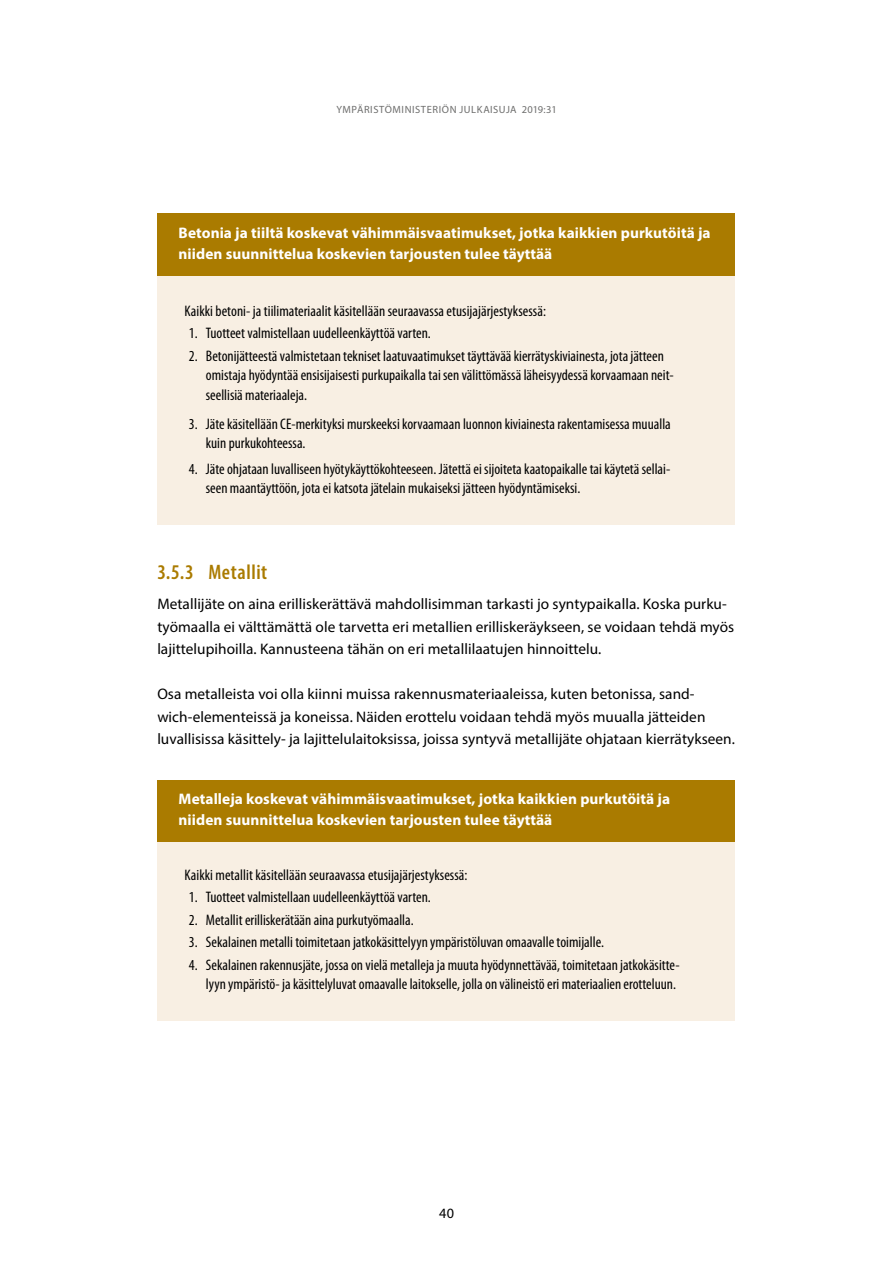
<style>
.page{position:relative;width:893px;height:1263px;background:#fff}
.page>*{position:absolute;margin:0;border:0;box-sizing:border-box;transform-origin:0 0}
.Otsikko_3{font:600 condensed 21px "Myriad Pro";letter-spacing:.025em;color:#aa7b00}
.Taulukko_leipis{font:condensed 15.3px/19.5px "Myriad Pro";color:#000}
._01_Leipä_seuraavat{font:15.3px/22.5px "Myriad Pro";letter-spacing:.005em;color:#000}
.laatikko-otsikko_ei{font:700 15.3px/21px "Myriad Pro";letter-spacing:.005em;color:#fff}
._01_Leipä_1__kpl{font:15.3px/22.5px "Myriad Pro";letter-spacing:.005em;color:#000}
.t1{font:14.25px "Myriad Pro";color:#000}
.t2{font:10.5px "Myriad Pro";letter-spacing:.05em;color:#6e6e6d}
</style>
<div class="page">
<div style="left:157px;top:214px;width:578px;height:62px;background:#aa7b00"></div>
<div style="left:157px;top:276px;width:578px;height:249px;background:#f8efe3"></div>
<div style="left:157px;top:780px;width:578px;height:62px;background:#aa7b00"></div>
<div style="left:157px;top:842px;width:578px;height:179px;background:#f8efe3"></div>
<p class="t2" style="left:336px;top:103px;width:222px">YMPÄRISTÖMINISTERIÖN JULKAISUJA 2019:31</p>
<h3 class="laatikko-otsikko_ei" style="left:179px;top:222px;width:533px">Betonia ja tiiltä koskevat vähimmäisvaatimukset, jotka kaikkien purkutöitä ja niiden suunnittelua koskevien tarjousten tulee täyttää</h3>
<p class="Taulukko_leipis" style="left:185px;top:301px;width:363px">Kaikki betoni- ja tiilimateriaalit käsitellään seuraavassa etusijajärjestyksessä:</p>
<p class="Taulukko_leipis" style="left:189px;top:323px;width:244px">1. Tuotteet valmistellaan uudelleenkäyttöä varten.</p>
<p class="Taulukko_leipis" style="left:206px;top:346px;width:469px;text-indent:-17px">2. Betonijätteestä valmistetaan tekniset laatuvaatimukset täyttävää kierrätyskiviainesta, jota jätteen omistaja hyödyntää ensisijaisesti purkupaikalla tai sen välittömässä läheisyydessä korvaamaan neit&shy;seellisiä materiaaleja.</p>
<p class="Taulukko_leipis" style="left:206px;top:413px;width:466px;text-indent:-17px">3. Jäte käsitellään CE-merkityksi murskeeksi korvaamaan luonnon kiviainesta rakentamisessa muualla kuin purkukohteessa.</p>
<p class="Taulukko_leipis" style="left:206px;top:459px;width:466px;text-indent:-17px">4. Jäte ohjataan luvalliseen hyötykäyttökohteeseen. Jätettä ei sijoiteta kaatopaikalle tai käytetä sellai&shy;seen maantäyttöön, jota ei katsota jätelain mukaiseksi jätteen hyödyntämiseksi.</p>
<h3 class="Otsikko_3" style="left:157px;top:559px;width:111px">3.5.3 Metallit</h3>
<p class="_01_Leipä_1__kpl" style="left:157px;top:592px;width:578px">Metallijäte on aina erilliskerättävä mahdollisimman tarkasti jo syntypaikalla. Koska purku&shy;työmaalla ei välttämättä ole tarvetta eri metallien erilliskeräykseen, se voidaan tehdä myös lajittelupihoilla. Kannusteena tähän on eri metallilaatujen hinnoittelu.</p>
<p class="_01_Leipä_seuraavat" style="left:157px;top:682px;width:579px">Osa metalleista voi olla kiinni muissa rakennusmateriaaleissa, kuten betonissa, sand&shy;wich-elementeissä ja koneissa. Näiden erottelu voidaan tehdä myös muualla jätteiden luvallisissa käsittely- ja lajittelulaitoksissa, joissa syntyvä metallijäte ohjataan kierrätykseen.</p>
<h3 class="laatikko-otsikko_ei" style="left:179px;top:788px;width:493px">Metalleja koskevat vähimmäisvaatimukset, jotka kaikkien purkutöitä ja niiden suunnittelua koskevien tarjousten tulee täyttää</h3>
<p class="Taulukko_leipis" style="left:185px;top:864px;width:284px">Kaikki metallit käsitellään seuraavassa etusijajärjestyksessä:</p>
<p class="Taulukko_leipis" style="left:189px;top:887px;width:244px">1. Tuotteet valmistellaan uudelleenkäyttöä varten.</p>
<p class="Taulukko_leipis" style="left:189px;top:910px;width:226px">2. Metallit erilliskerätään aina purkutyömaalla.</p>
<p class="Taulukko_leipis" style="left:189px;top:932px;width:417px">3. Sekalainen metalli toimitetaan jatkokäsittelyyn ympäristöluvan omaavalle toimijalle.</p>
<p class="Taulukko_leipis" style="left:189px;top:955px;width:492px;text-align:right">4. Sekalainen rakennusjäte, jossa on vielä metalleja ja muuta hyödynnettävää, toimitetaan jatkokäsitte&shy;lyyn ympäristö- ja käsittelyluvat omaavalle laitokselle, jolla on välineistö eri materiaalien erotteluun.</p>
<p class="t1" style="left:439px;top:1204px;width:16px">40</p>
</div>
